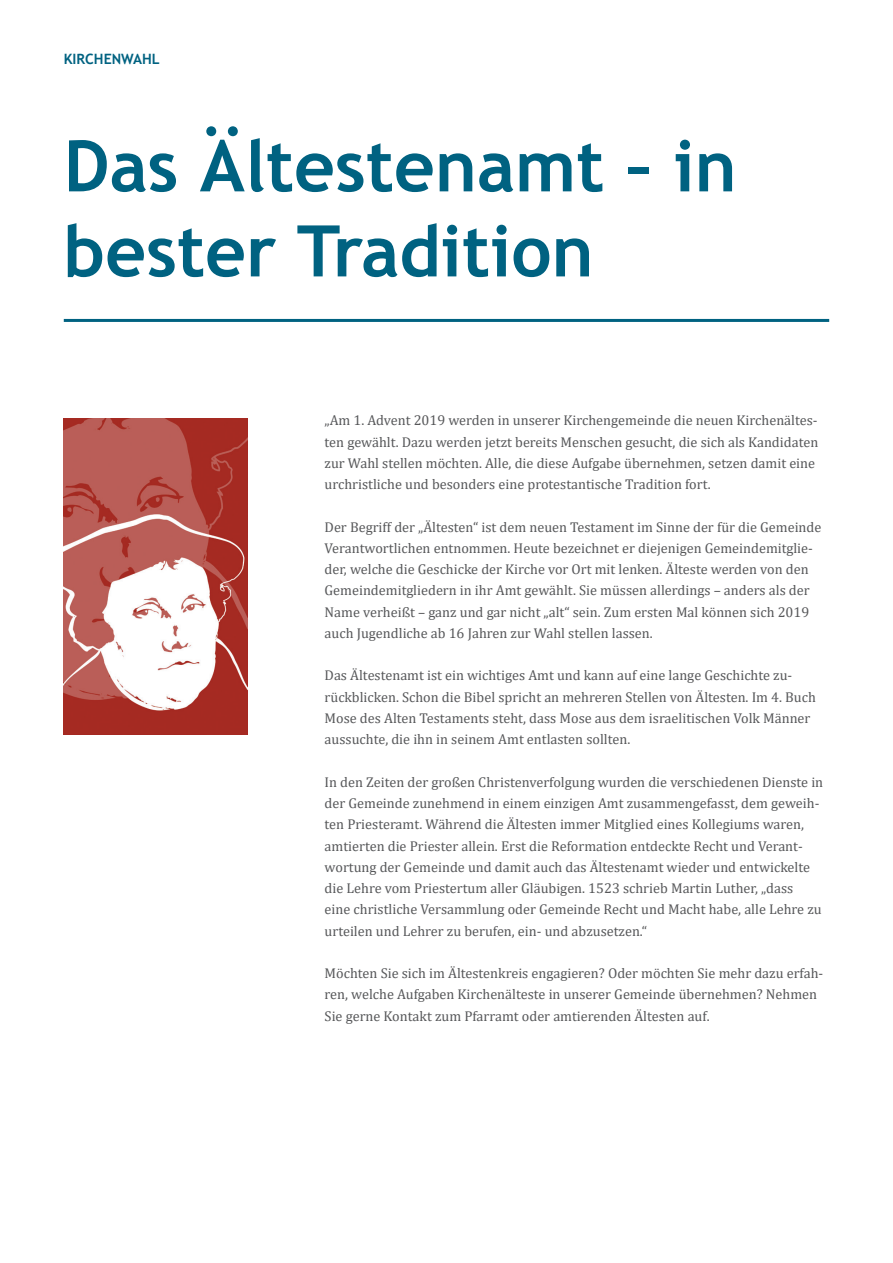
<style>
.page{position:relative;width:893px;height:1263px;background:#fff}
.page>*{position:absolute;margin:0;border:0;box-sizing:border-box;transform-origin:0 0}
.Überschrift{font:700 71.25px/85.1px "Trebuchet MS";color:#006281}
.Regulär{font:14.25px/21.3px "Cambria";color:#57585a}
.Kolumnentitel_-_link{font:700 14.25px "Trebuchet MS";color:#006281}
</style>
<div class="page">
<hr style="left:64px;top:319px;width:765px;height:3px;background:#006281">
<img style="left:64px;top:419px;width:183px;height:315px">
<p class="Kolumnentitel_-_link" style="left:64px;top:50px;width:98px">KIRCHENWAHL</p>
<p class="Überschrift" style="left:64px;top:124px;width:674px">Das Ältestenamt – in bester Tradition</p>
<p class="Regulär" style="left:325px;top:410px;width:495px">„Am 1. Advent 2019 werden in unserer Kirchengemeinde die neuen Kirchenältes&shy;ten gewählt. Dazu werden jetzt bereits Menschen gesucht, die sich als Kandidaten zur Wahl stellen möchten. Alle, die diese Aufgabe übernehmen, setzen damit eine urchristliche und besonders eine protestantische Tradition fort.</p>
<p class="Regulär" style="left:325px;top:516px;width:498px">Der Begriff der „Ältesten“ ist dem neuen Testament im Sinne der für die Gemeinde Verantwortlichen entnommen. Heute bezeichnet er diejenigen Gemeindemitglie&shy;der, welche die Geschicke der Kirche vor Ort mit lenken. Älteste werden von den Gemeindemitgliedern in ihr Amt gewählt. Sie müssen allerdings – anders als der Name verheißt – ganz und gar nicht „alt“ sein. Zum ersten Mal können sich 2019 auch Jugendliche ab 16 Jahren zur Wahl stellen lassen.</p>
<p class="Regulär" style="left:325px;top:665px;width:493px">Das Ältestenamt ist ein wichtiges Amt und kann auf eine lange Geschichte zu&shy;rückblicken. Schon die Bibel spricht an mehreren Stellen von Ältesten. Im 4. Buch Mose des Alten Testaments steht, dass Mose aus dem israelitischen Volk Männer aussuchte, die ihn in seinem Amt entlasten sollten.</p>
<p class="Regulär" style="left:325px;top:771px;width:500px">In den Zeiten der großen Christenverfolgung wurden die verschiedenen Dienste in der Gemeinde zunehmend in einem einzigen Amt zusammengefasst, dem geweih&shy;ten Priesteramt. Während die Ältesten immer Mitglied eines Kollegiums waren, amtierten die Priester allein. Erst die Reformation entdeckte Recht und Verant&shy;wortung der Gemeinde und damit auch das Ältestenamt wieder und entwickelte die Lehre vom Priestertum aller Gläubigen. 1523 schrieb Martin Luther, „dass<br>eine christliche Versammlung oder Gemeinde Recht und Macht habe, alle Lehre zu urteilen und Lehrer zu berufen, ein- und abzusetzen.“</p>
<p class="Regulär" style="left:325px;top:962px;width:500px">Möchten Sie sich im Ältestenkreis engagieren? Oder möchten Sie mehr dazu erfah&shy;ren, welche Aufgaben Kirchenälteste in unserer Gemeinde übernehmen? Nehmen<br>Sie gerne Kontakt zum Pfarramt oder amtierenden Ältesten auf.</p>
</div>
